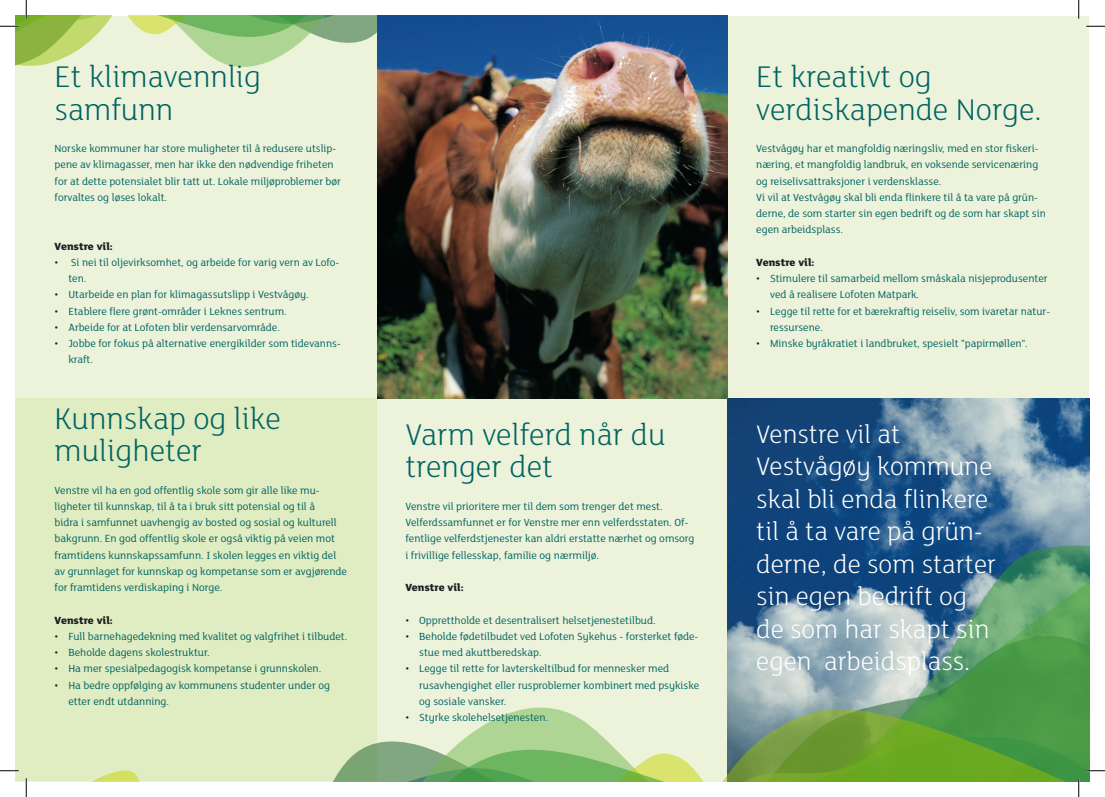
<style>
.page{position:relative;width:1105px;height:797px;background:#fff}
.page>*{position:absolute;margin:0;border:0;box-sizing:border-box;transform-origin:0 0}
.t1{font:300 32.5px/32.5px "FS Lola";color:#006362}
.t2{font:300 27.5px/32.5px "FS Lola";color:#fff}
.t3{font:11.25px/16.2px "FS Lola";color:#006362}
.t4{font:800 11.25px "FS Lola";color:#1b1c20}
.s1{color:#1b1c20}
</style>
<div class="page">
<div style="left:16px;top:16px;width:1073px;height:765px;background:#ecf3da"></div>
<div style="left:16px;top:398px;width:361px;height:383px;background:#e0ecc1"></div>
<img style="left:728px;top:398px;width:361px;height:147px">
<svg style="left:526px;top:545px;width:563px;height:164px"></svg>
<svg style="left:356px;top:709px;width:733px;height:44px"></svg>
<img style="left:377px;top:16px;width:351px;height:382px">
<svg style="left:1086px;top:25px;width:19px;height:2px"></svg>
<svg style="left:0;top:0;width:551px;height:66px"></svg>
<svg style="left:1078px;top:0;width:1px;height:19px"></svg>
<svg style="left:0;top:753px;width:1105px;height:44px"></svg>
<h1 class="t1" style="left:55px;top:59px;width:208px">Et klimavennlig samfunn</h1>
<p class="t3" style="left:55px;top:140px;width:288px">Norske kommuner har store muligheter til å redusere utslip&shy;pene av klimagasser, men har ikke den nødvendige friheten for at dette potensialet blir tatt ut. Lokale miljøproblemer bør forvaltes og løses lokalt.</p>
<p class="t4" style="left:55px;top:238px;width:60px">Venstre vil:</p>
<p class="t3" style="left:68px;top:254px;width:272px;text-indent:-14px"><span class="s1">•</span> Si nei til oljevirksomhet, og arbeide for varig vern av Lofo&shy;ten.</p>
<p class="t3" style="left:55px;top:286px;width:256px"><span class="s1">•</span> Utarbeide en plan for klimagassutslipp i Vestvågøy.</p>
<p class="t3" style="left:55px;top:302px;width:234px"><span class="s1">•</span> Etablere flere grønt-områder i Leknes sentrum.</p>
<p class="t3" style="left:55px;top:319px;width:227px"><span class="s1">•</span> Arbeide for at Lofoten blir verdensarvområde.</p>
<p class="t3" style="left:68px;top:335px;width:274px;text-indent:-14px"><span class="s1">•</span> Jobbe for fokus på alternative energikilder som tidevanns&shy;kraft.</p>
<h1 class="t1" style="left:55px;top:400px;width:228px">Kunnskap og like muligheter</h1>
<p class="t3" style="left:55px;top:481px;width:294px">Venstre vil ha en god offentlig skole som gir alle like mu&shy;ligheter til kunnskap, til å ta i bruk sitt potensial og til å<br>bidra i samfunnet uavhengig av bosted og sosial og kulturell bakgrunn. En god offentlig skole er også viktig på veien mot framtidens kunnskapssamfunn. I skolen legges en viktig del av grunnlaget for kunnskap og kompetanse som er avgjørende for framtidens verdiskaping i Norge.</p>
<p class="t4" style="left:55px;top:612px;width:60px">Venstre vil:</p>
<p class="t3" style="left:55px;top:627px;width:294px"><span class="s1">•</span> Full barnehagedekning med kvalitet og valgfrihet i tilbudet.</p>
<p class="t3" style="left:55px;top:644px;width:157px"><span class="s1">•</span> Beholde dagens skolestruktur.</p>
<p class="t3" style="left:55px;top:660px;width:268px"><span class="s1">•</span> Ha mer spesialpedagogisk kompetanse i grunnskolen.</p>
<p class="t3" style="left:68px;top:676px;width:263px;text-indent:-14px"><span class="s1">•</span> Ha bedre oppfølging av kommunens studenter under og etter endt utdanning.</p>
<h1 class="t1" style="left:405px;top:417px;width:262px">Varm velferd når du trenger det</h1>
<p class="t3" style="left:405px;top:497px;width:291px">Venstre vil prioritere mer til dem som trenger det mest.<br>Velferdssamfunnet er for Venstre mer enn velferdsstaten. Of&shy;fentlige velferdstjenester kan aldri erstatte nærhet og omsorg i frivillige fellesskap, familie og nærmiljø.</p>
<p class="t4" style="left:405px;top:579px;width:60px">Venstre vil:</p>
<p class="t3" style="left:405px;top:611px;width:252px"><span class="s1">•</span> Opprettholde et desentralisert helsetjenestetilbud.</p>
<p class="t3" style="left:419px;top:627px;width:281px;text-indent:-14px"><span class="s1">•</span> Beholde fødetilbudet ved Lofoten Sykehus - forsterket føde&shy;stue med akuttberedskap.</p>
<p class="t3" style="left:419px;top:660px;width:282px;text-indent:-14px"><span class="s1">•</span> Legge til rette for lavterskeltilbud for mennesker med rusavhengighet eller rusproblemer kombinert med psykiske og sosiale vansker.</p>
<p class="t3" style="left:405px;top:709px;width:144px"><span class="s1">•</span> Styrke skolehelsetjenesten.</p>
<h1 class="t1" style="left:756px;top:59px;width:287px">Et kreativt og verdiskapende Norge.</h1>
<p class="t3" style="left:756px;top:140px;width:291px">Vestvågøy har et mangfoldig næringsliv, med en stor fiskeri&shy;næring, et mangfoldig landbruk, en voksende servicenæring og reiselivsattraksjoner i verdensklasse.<br>Vi vil at Vestvågøy skal bli enda flinkere til å ta vare på grün&shy;derne, de som starter sin egen bedrift og de som har skapt sin egen arbeidsplass.</p>
<p class="t4" style="left:756px;top:254px;width:60px">Venstre vil:</p>
<p class="t3" style="left:770px;top:270px;width:279px;text-indent:-14px"><span class="s1">•</span> Stimulere til samarbeid mellom småskala nisjeprodusenter ved å realisere Lofoten Matpark.</p>
<p class="t3" style="left:770px;top:302px;width:282px;text-indent:-14px"><span class="s1">•</span> Legge til rette for et bærekraftig reiseliv, som ivaretar natur&shy;ressursene.</p>
<p class="t3" style="left:756px;top:335px;width:273px"><span class="s1">•</span> Minske byråkratiet i landbruket, spesielt "papirmøllen".</p>
<h2 class="t2" style="left:756px;top:416px;width:241px">Venstre vil at<br>Vestvågøy kommune skal bli enda flinkere til å ta vare på grün&shy;derne, de som starter sin egen bedrift og de som har skapt sin egen arbeidsplass.</h2>
</div>
